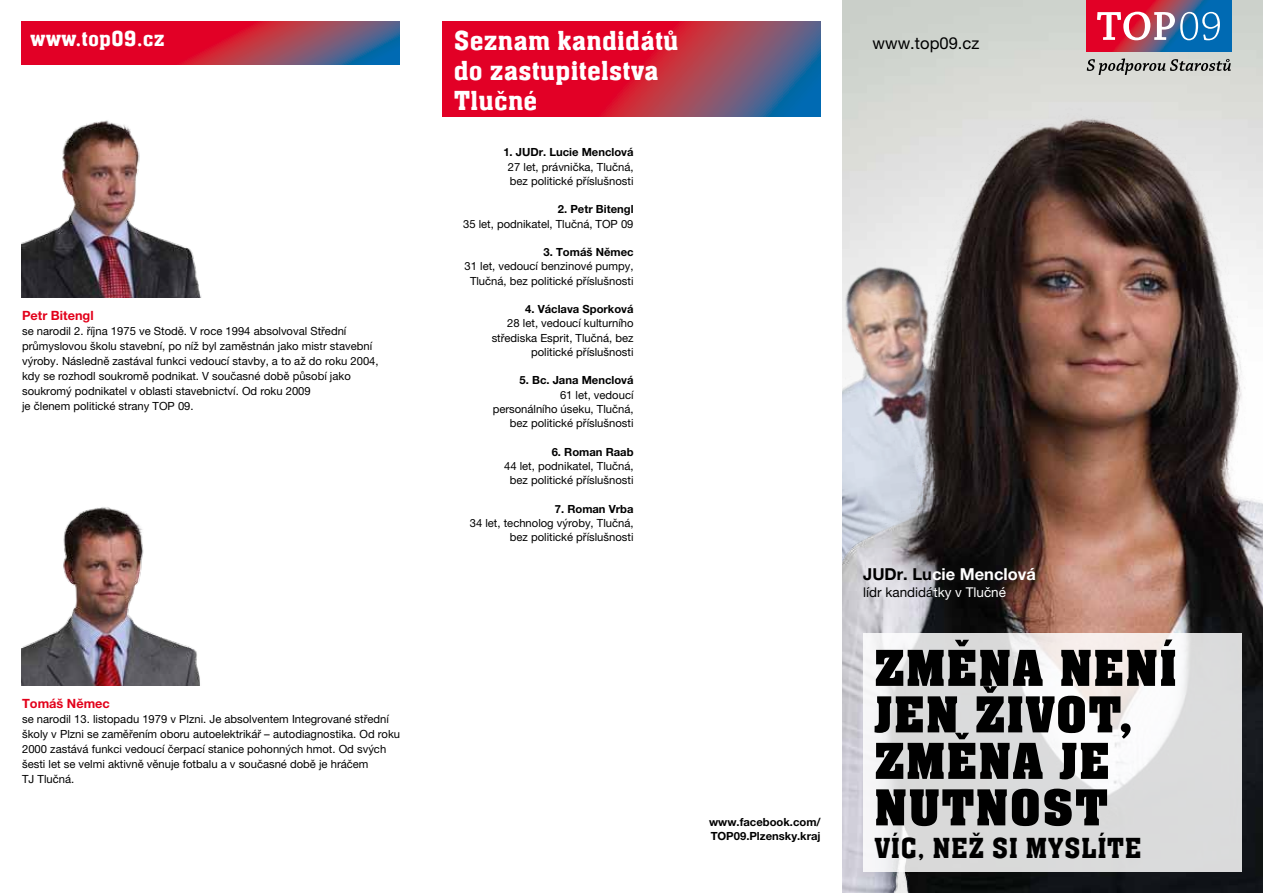
<style>
.page{position:relative;width:1263px;height:893px;background:#fff}
.page>*{position:absolute;margin:0;border:0;box-sizing:border-box;transform-origin:0 0}
.t1{font:700 54px/46.5px "Aachen Com";letter-spacing:.02em;color:#000}
.t2{font:500 30px "Aachen Com";letter-spacing:.03em;color:#000}
.t3{font:500 28.5px/30px "Aachen Com";letter-spacing:.03em;color:#fff}
.t4{font:500 22.5px "Aachen Com";letter-spacing:.03em;color:#fff}
.t5{font:16.65px "Helvetica Neue LT Pro";color:#000}
.t6{font:700 16.5px "Helvetica Neue LT Pro";color:#fff}
.t7{font:13.5px "Helvetica Neue LT Pro";color:#000}
.t8{font:700 12.75px "Helvetica Neue LT Pro";color:#e2001a}
.t9{font:11.25px/15px "Helvetica Neue LT Pro";color:#000}
.t10{font:700 11.25px/14.2px "Helvetica Neue LT Pro";color:#000}
.s1{color:#000}
.s2{color:#fff}
</style>
<div class="page">
<div style="left:842px;top:0;width:421px;height:47px;background:#ced3cd"></div>
<img style="left:842px;top:47px;width:421px;height:846px">
<svg style="left:1087px;top:58px;width:144px;height:17px;background:#a6a8a4"></svg>
<svg style="left:1086px;top:0;width:145px;height:52px;background:#7a3b6a"></svg>
<svg style="left:1097px;top:12px;width:123px;height:28px"></svg>
<svg style="left:443px;top:21px;width:378px;height:96px;background:#b82444"></svg>
<svg style="left:863px;top:634px;width:379px;height:238px;fill:#dadbdc"></svg>
<svg style="left:21px;top:21px;width:378px;height:43px;background:#b72445"></svg>
<img style="left:21px;top:507px;width:179px;height:179px">
<img style="left:21px;top:120px;width:181px;height:178px">
<h3 class="t4" style="left:30px;top:26px;width:136px">www.top09.cz</h3>
<p class="t8" style="left:22px;top:308px;width:73px">Petr Bitengl</p>
<p class="t9" style="left:22px;top:323px;width:358px">se narodil 2. října 1975 ve Stodě. V roce 1994 absolvoval Střední průmyslovou školu stavební, po níž byl zaměstnán jako mistr stavební výroby. Následně zastával funkci vedoucí stavby, a to až do roku 2004, kdy se rozhodl soukromě podnikat. V současné době působí jako soukromý podnikatel v oblasti stavebnictví. Od roku 2009<br>je členem politické strany TOP 09.</p>
<p class="t8" style="left:22px;top:695px;width:89px">Tomáš Němec</p>
<p class="t9" style="left:22px;top:711px;width:379px">se narodil 13. listopadu 1979 v Plzni. Je absolventem Integrované střední školy v Plzni se zaměřením oboru autoelektrikář – autodiagnostika. Od roku 2000 zastává funkci vedoucí čerpací stanice pohonných hmot. Od svých šesti let se velmi aktivně věnuje fotbalu a v současné době je hráčem<br>TJ Tlučná.</p>
<h3 class="t3" style="left:454px;top:26px;width:226px">Seznam kandidátů</h3>
<h3 class="t5" style="left:873px;top:33px;width:108px">www.top09.cz</h3>
<h3 class="t3" style="left:454px;top:56px;width:206px">do zastupitelstva<br>Tlučné</h3>
<p class="t10" style="left:503px;top:145px;width:132px">1. JUDr. Lucie Menclová</p>
<p class="t9" style="left:508px;top:159px;width:127px;line-height:14.2px">27 let, právnička, Tlučná, bez politické příslušnosti</p>
<p class="t10" style="left:558px;top:202px;width:77px">2. Petr Bitengl</p>
<p class="t9" style="left:463px;top:216px;width:172px">35 let, podnikatel, Tlučná, TOP 09</p>
<p class="t10" style="left:544px;top:245px;width:91px">3. Tomáš Němec</p>
<p class="t9" style="left:464px;top:259px;width:171px;line-height:14.2px;text-align:center">31 let, vedoucí benzinové pumpy,<br>Tlučná, bez politické příslušnosti</p>
<p class="t10" style="left:525px;top:302px;width:110px">4. Václava Sporková</p>
<p class="t9" style="left:492px;top:316px;width:143px;line-height:14.2px;text-align:right">28 let, vedoucí kulturního střediska Esprit, Tlučná, bez politické příslušnosti</p>
<p class="t10" style="left:520px;top:373px;width:115px">5. Bc. Jana Menclová</p>
<p class="t9" style="left:493px;top:387px;width:142px;line-height:14.2px;text-align:right">61 let, vedoucí personálního úseku, Tlučná, bez politické příslušnosti</p>
<p class="t10" style="left:552px;top:444px;width:83px">6. Roman Raab</p>
<p class="t9" style="left:504px;top:459px;width:131px;line-height:14.2px;text-align:center">44 let, podnikatel, Tlučná, bez politické příslušnosti</p>
<p class="t10" style="left:555px;top:501px;width:80px">7. Roman Vrba</p>
<p class="t9" style="left:470px;top:516px;width:165px;line-height:14.2px;text-align:right">34 let, technolog výroby, Tlučná, bez politické příslušnosti</p>
<p class="t10" style="left:709px;top:815px;width:113px">www.facebook.com/<br>TOP09.Plzensky.kraj</p>
<h3 class="t6" style="left:863px;top:564px;width:174px"><span class="s1">JUDr. Lu</span>cie Menclová</h3>
<p class="t7" style="left:863px;top:584px;width:144px">lídr kandidá<span class="s2">tky v Tlučné</span></p>
<h1 class="t1" style="left:874px;top:646px;width:304px">ZMĚNA NENÍ<br>JEN ŽIVOT,<br>ZMĚNA JE<br>NUTNOST</h1>
<h2 class="t2" style="left:874px;top:832px;width:269px">víc, NEŽ SI MYSLÍTE</h2>
</div>
